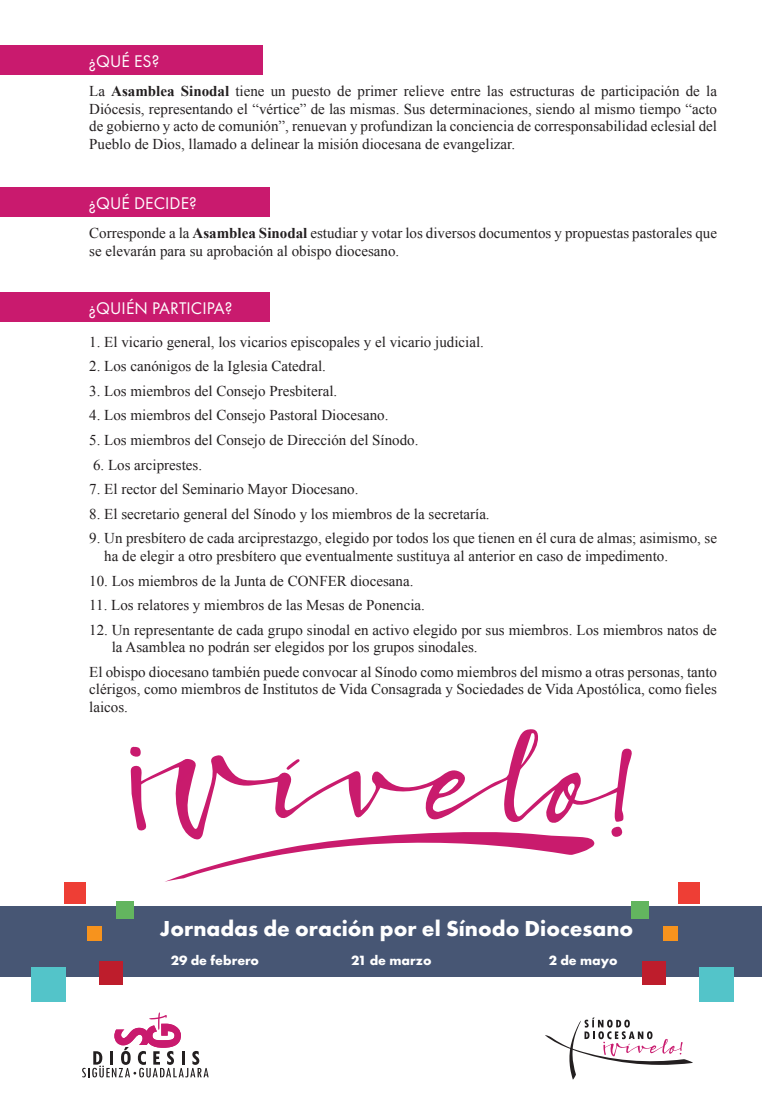
<style>
.page{position:relative;width:762px;height:1117px;background:#fff}
.page>*{position:absolute;margin:0;border:0;box-sizing:border-box;transform-origin:0 0}
.seccion{font:700 22.5px "Futura PT";color:#fff}
.seccion-2{font:17.5px "Futura PT";letter-spacing:.005em;color:#fff}
.seccion-3{font:15px/17.5px "Times New Roman";color:#231f20}
.seccion-4{font:700 13.88px "Futura PT";color:#fff}
.s1{font-weight:700}
</style>
<div class="page">
<svg style="left:82px;top:1012px;width:127px;height:65px"></svg>
<svg style="left:545px;top:1017px;width:148px;height:62px"></svg>
<div style="left:0;top:45px;width:262px;height:30px;background:#c91a6e"></div>
<div style="left:0;top:187px;width:269px;height:30px;background:#c91a6e"></div>
<div style="left:0;top:292px;width:269px;height:30px;background:#c91a6e"></div>
<div style="left:0;top:906px;width:762px;height:70px;background:#475674"></div>
<div style="left:699px;top:966px;width:34px;height:35px;background:#53c4c9"></div>
<div style="left:678px;top:881px;width:22px;height:22px;background:#ee3e35"></div>
<div style="left:663px;top:926px;width:15px;height:15px;background:#f7931d"></div>
<div style="left:642px;top:960px;width:23px;height:24px;background:#be1d2c"></div>
<div style="left:632px;top:900px;width:17px;height:17px;background:#63b55f"></div>
<div style="left:31px;top:966px;width:35px;height:35px;background:#53c4c9"></div>
<div style="left:64px;top:881px;width:22px;height:22px;background:#ee3e35"></div>
<div style="left:87px;top:926px;width:14px;height:15px;background:#f7931d"></div>
<div style="left:99px;top:960px;width:24px;height:24px;background:#be1d2c"></div>
<div style="left:116px;top:900px;width:17px;height:17px;background:#63b55f"></div>
<svg style="left:516px;top:729px;width:22px;height:17px"></svg>
<svg style="left:130px;top:746px;width:502px;height:135px"></svg>
<p class="seccion-2" style="left:89px;top:50px;width:72px">¿QUÉ ES?</p>
<p class="seccion-3" style="left:89px;top:82px;width:629px;text-align:justify">La <span class="s1">Asamblea Sinodal</span> tiene un puesto de primer relieve entre las estructuras de participación de la Diócesis, representando el “vértice” de las mismas. Sus determinaciones, siendo al mismo tiempo “acto de gobierno y acto de comunión”, renuevan y profundizan la conciencia de corresponsabilidad eclesial del Pueblo de Dios, llamado a delinear la misión diocesana de evangelizar.</p>
<p class="seccion-2" style="left:89px;top:192px;width:110px">¿QUÉ DECIDE?</p>
<p class="seccion-3" style="left:89px;top:224px;width:629px">Corresponde a la <span class="s1">Asamblea Sinodal</span> estudiar y votar los diversos documentos y propuestas pastorales que se elevarán para su aprobación al obispo diocesano.</p>
<p class="seccion-2" style="left:89px;top:297px;width:145px">¿QUIÉN PARTICIPA?</p>
<p class="seccion-3" style="left:89px;top:332px;width:396px">1. El vicario general, los vicarios episcopales y el vicario judicial.</p>
<p class="seccion-3" style="left:89px;top:357px;width:238px">2. Los canónigos de la Iglesia Catedral.</p>
<p class="seccion-3" style="left:89px;top:382px;width:249px">3. Los miembros del Consejo Presbiteral.</p>
<p class="seccion-3" style="left:89px;top:406px;width:301px">4. Los miembros del Consejo Pastoral Diocesano.</p>
<p class="seccion-3" style="left:89px;top:431px;width:331px">5. Los miembros del Consejo de Dirección del Sínodo.</p>
<p class="seccion-3" style="left:93px;top:455px;width:111px">6. Los arciprestes.</p>
<p class="seccion-3" style="left:89px;top:480px;width:271px">7. El rector del Seminario Mayor Diocesano.</p>
<p class="seccion-3" style="left:89px;top:504px;width:402px">8. El secretario general del Sínodo y los miembros de la secretaría.</p>
<p class="seccion-3" style="left:104px;top:529px;width:614px;text-indent:-15px">9. Un presbítero de cada arciprestazgo, elegido por todos los que tienen en él cura de almas; asimismo, se ha de elegir a otro presbítero que eventualmente sustituya al anterior en caso de impedimento.</p>
<p class="seccion-3" style="left:89px;top:571px;width:326px">10. Los miembros de la Junta de CONFER diocesana.</p>
<p class="seccion-3" style="left:89px;top:596px;width:337px">11. Los relatores y miembros de las Mesas de Ponencia.</p>
<p class="seccion-3" style="left:112px;top:620px;width:607px;text-indent:-22px">12. Un representante de cada grupo sinodal en activo elegido por sus miembros. Los miembros natos de la Asamblea no podrán ser elegidos por los grupos sinodales.</p>
<p class="seccion-3" style="left:89px;top:662px;width:629px;text-align:justify">El obispo diocesano también puede convocar al Sínodo como miembros del mismo a otras personas, tanto clérigos, como miembros de Institutos de Vida Consagrada y Sociedades de Vida Apostólica, como fieles laicos.</p>
<p class="seccion" style="left:160px;top:914px;width:475px">Jornadas de oración por el Sínodo Diocesano</p>
<p class="seccion-4" style="left:171px;top:950px;width:90px">29 de febrero</p>
<p class="seccion-4" style="left:351px;top:950px;width:82px">21 de marzo</p>
<p class="seccion-4" style="left:549px;top:950px;width:70px">2 de mayo</p>
</div>
